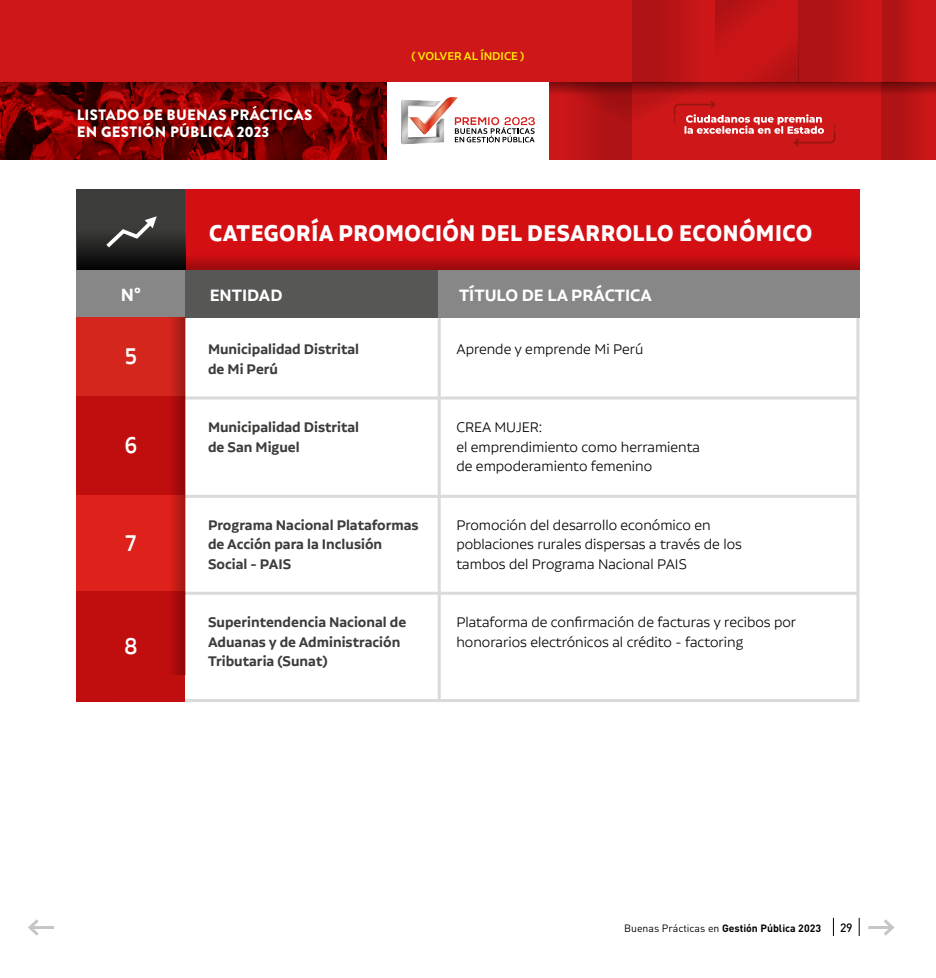
<style>
.page{position:relative;width:936px;height:978px;background:#fff}
.page>*{position:absolute;margin:0;border:0;box-sizing:border-box;transform-origin:0 0}
.t1{font:700 27px "Aalto Sans Pro";letter-spacing:.02em;color:#fff;scale:.93 1}
.t2{font:500 27px "Aalto Sans Pro";color:#fff;scale:.85 1}
.t3{font:600 21px "Aalto Sans Pro";color:#fff}
.t4{font:600 19.5px "Aalto Sans Pro";color:#fff}
.t5{font:300 16.5px/19.5px "Aalto Sans Pro";color:#000}
.t6{font:600 16.5px/19.5px "Aalto Sans Pro";color:#3c3c3b}
.t7{font:900 15px "Brandon Grotesque";letter-spacing:.02em;color:#fff}
.t8{font:500 13.5px "Aalto Sans Pro";color:#ffed00}
.t9{font:500 12px "DIN Pro";color:#000}
.t10{font:700 10.5px "DIN Pro";color:#000}
.s1{font-weight:400}
</style>
<div class="page">
<svg style="left:833px;top:918px;width:1px;height:18px"></svg>
<svg style="left:858px;top:918px;width:1px;height:18px"></svg>
<div style="left:0;top:0;width:935px;height:159px;background:#cd1719"></div>
<img style="left:1px;top:94px;width:386px;height:65px">
<div style="left:632px;top:0;width:83px;height:82px;background:linear-gradient(to right,#a71214,#ce1618)"></div>
<div style="left:798px;top:0;width:83px;height:82px;background:linear-gradient(to right,#a71214,#ce1618)"></div>
<div style="left:549px;top:82px;width:83px;height:77px;background:linear-gradient(to right,#cf1618,#a71214)"></div>
<div style="left:881px;top:82px;width:54px;height:77px;background:linear-gradient(to right,#a71214,#cd1618)"></div>
<div style="left:881px;top:0;width:40px;height:82px;background:linear-gradient(to right,#a61214,#cc1618)"></div>
<svg style="left:1px;top:82px;width:934px;height:12px;background:#720405"></svg>
<svg style="left:715px;top:0;width:83px;height:82px"></svg>
<div style="left:387px;top:82px;width:162px;height:96px;background:#fff"></div>
<img style="left:444px;top:97px;width:14px;height:37px">
<img style="left:401px;top:100px;width:43px;height:44px">
<svg style="left:455px;top:117px;width:80px;height:25px"></svg>
<hr style="left:0;top:82px;width:1px;height:77px;background:#dadada">
<hr style="left:131px;top:592px;width:727px;height:3px;background:#dadada">
<hr style="left:131px;top:396px;width:727px;height:3px;background:#dadada">
<hr style="left:131px;top:495px;width:727px;height:3px;background:#dadada">
<hr style="left:437px;top:270px;width:3px;height:432px;background:#dadada">
<div style="left:77px;top:189px;width:108px;height:81px;background:#3c3c3b"></div>
<div style="left:77px;top:270px;width:108px;height:47px;background:#878787"></div>
<div style="left:185px;top:189px;width:674px;height:81px;background:#d40f14"></div>
<div style="left:185px;top:270px;width:252px;height:47px;background:#575756"></div>
<div style="left:437px;top:270px;width:422px;height:47px;background:#878787"></div>
<div style="left:77px;top:317px;width:108px;height:79px;background:#d5261d"></div>
<div style="left:77px;top:396px;width:108px;height:99px;background:#c00d0e"></div>
<div style="left:77px;top:495px;width:108px;height:97px;background:#de211a"></div>
<svg style="left:185px;top:253px;width:674px;height:17px"></svg>
<div style="left:77px;top:230px;width:108px;height:40px;background:linear-gradient(to bottom,#3b3b39,#040404)"></div>
<div style="left:77px;top:592px;width:108px;height:110px;background:#c00d0e"></div>
<svg style="left:169px;top:317px;width:16px;height:358px"></svg>
<svg style="left:106px;top:216px;width:51px;height:31px"></svg>
<hr style="left:868px;top:926px;width:24px;height:3px;background:#c6c6c6">
<svg style="left:884px;top:919px;width:11px;height:17px"></svg>
<hr style="left:30px;top:926px;width:24px;height:3px;background:#c6c6c6">
<svg style="left:28px;top:919px;width:11px;height:17px"></svg>
<svg style="left:549px;top:82px;width:286px;height:65px"></svg>
<p class="t7" style="left:77px;top:104px;width:237px">LISTADO DE BUENAS PRÁCTICAS</p>
<p class="t7" style="left:77px;top:121px;width:194px">EN GESTIÓN PÚBLICA 2023</p>
<p class="t8" style="left:411px;top:48px;width:114px">( VOLVER AL ÍNDICE )</p>
<p class="t3" style="left:121px;top:283px;width:21px">N°</p>
<p class="t2" style="left:125px;top:342px;width:15px">5</p>
<p class="t2" style="left:125px;top:430px;width:16px">6</p>
<p class="t2" style="left:125px;top:528px;width:14px">7</p>
<p class="t2" style="left:124px;top:632px;width:17px">8</p>
<p class="t1" style="left:209px;top:218px;width:650px">CATEGORÍA PROMOCIÓN DEL DESARROLLO ECONÓMICO</p>
<p class="t4" style="left:210px;top:284px;width:74px">ENTIDAD</p>
<p class="t4" style="left:459px;top:284px;width:194px">TÍTULO DE LA PRÁCTICA</p>
<p class="t6" style="left:208px;top:340px;width:153px">Municipalidad Distrital</p>
<p class="t6" style="left:208px;top:359px;width:72px">de Mi Perú</p>
<p class="t6" style="left:208px;top:418px;width:153px">Municipalidad Distrital</p>
<p class="t6" style="left:208px;top:437px;width:93px">de San Miguel</p>
<p class="t6" style="left:208px;top:515px;width:212px">Programa Nacional Plataformas de Acción para la Inclusión</p>
<p class="t6" style="left:208px;top:554px;width:85px">Social - PAIS</p>
<p class="t6" style="left:208px;top:613px;width:200px">Superintendencia Nacional de<br>Aduanas y de Administración<br>Tributaria (Sunat)</p>
<p class="t5" style="left:456px;top:339px;width:188px">Aprende y emprende Mi Perú</p>
<p class="t5" style="left:456px;top:417px;width:87px">CREA MUJER:</p>
<p class="t5" style="left:456px;top:437px;width:245px">el emprendimiento como herramienta</p>
<p class="t5" style="left:456px;top:456px;width:197px">de empoderamiento femenino</p>
<p class="t5" style="left:456px;top:515px;width:256px">Promoción del desarrollo económico en</p>
<p class="t5" style="left:456px;top:534px;width:287px">poblaciones rurales dispersas a través de los</p>
<p class="t5" style="left:456px;top:554px;width:232px">tambos del Programa Nacional PAIS</p>
<p class="t5" style="left:456px;top:612px;width:341px">Plataforma de confirmación de facturas y recibos por honorarios electrónicos al crédito - factoring</p>
<p class="t10" style="left:624px;top:921px;width:198px"><span class="s1">Buenas Prácticas en</span> Gestión Pública 2023</p>
<p class="t9" style="left:840px;top:919px;width:14px">29</p>
</div>
